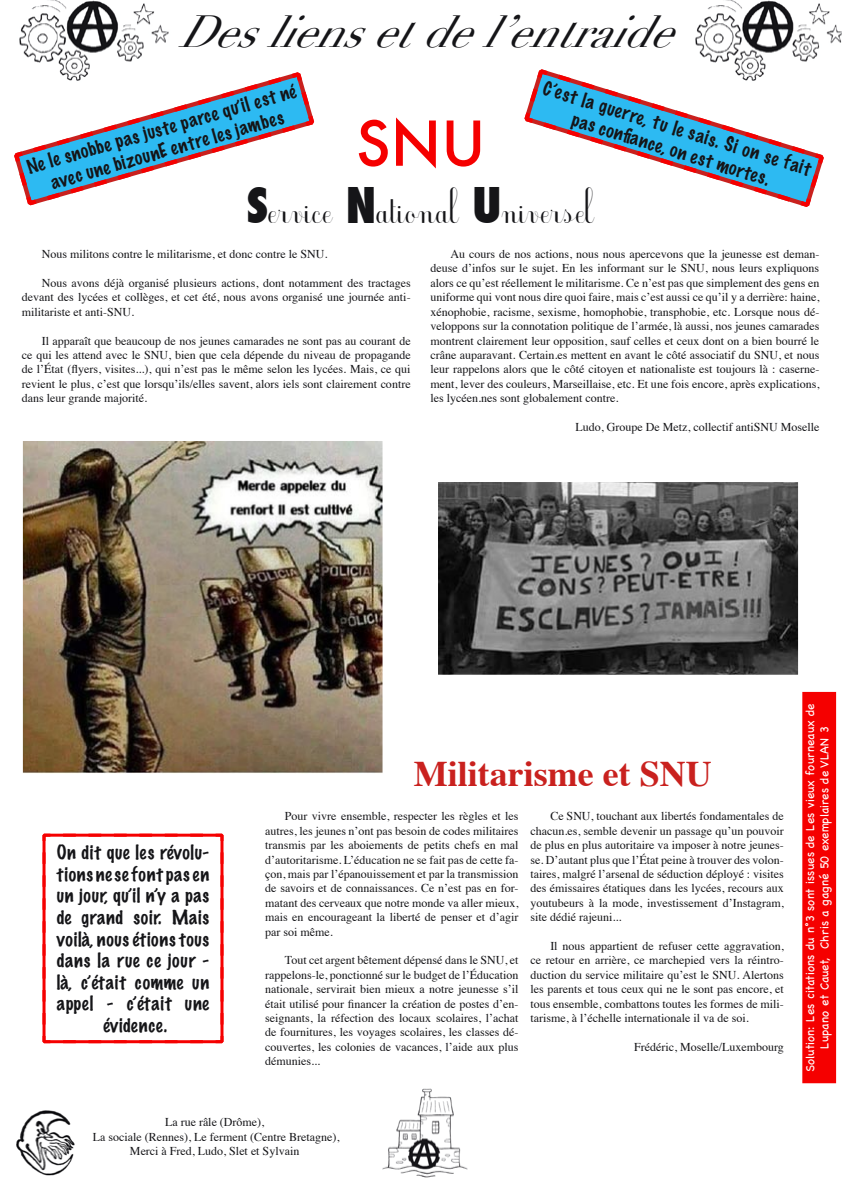
<style>
.page{position:relative;width:842px;height:1191px;background:#fff}
.page>*{position:absolute;margin:0;border:0;box-sizing:border-box;transform-origin:0 0}
.t1{font:500 60px "Futura";color:#f50000}
.t2{font:48px "Ecolier court";color:#151518}
.t3{font:italic 44px "Didot";color:#151518}
.t4{font:700 36px "Times";color:#c9211e}
.t5{font:100 18px/21.6px "Marker Felt";letter-spacing:.04em;color:#151518;text-align:center}
.t6{font:12px/14.4px "Times";color:#151518;text-align:justify}
.t7{font:12px/14.4px "Chalkboard";color:#fff;text-align:center}
.s1{font-family:"Futura";font-weight:800;font-stretch:condensed}
</style>
<div class="page">
<img style="left:382px;top:1088px;width:86px;height:90px">
<img style="left:695px;top:0;width:147px;height:66px">
<img style="left:19px;top:0;width:150px;height:69px">
<svg style="left:524px;top:66px;width:300px;height:141px"></svg>
<img style="left:16px;top:1110px;width:59px;height:66px">
<div style="left:802px;top:692px;width:34px;height:391px;background:#f50000"></div>
<svg style="left:14px;top:69px;width:301px;height:137px"></svg>
<svg style="left:42px;top:833px;width:182px;height:211px"></svg>
<img style="left:23px;top:441px;width:360px;height:333px">
<img style="left:438px;top:482px;width:360px;height:192px">
<p class="t3" style="left:177px;top:5px;width:526px">Desliensetdel’entraide</p>
<p class="t5" style="left:547px;top:76px;width:281px;rotate:17deg">C’est la guerre, tu le sais. Si on se fait pas confi ance, on est mortes.</p>
<p class="t5" style="left:24px;top:156px;width:280px;rotate:-16deg">Ne le snobbe pas juste parce qu’il est né avec une bizounE entre les jambes</p>
<p class="t1" style="left:356px;top:102px;width:131px">SNU</p>
<p class="t2" style="left:247px;top:181px;width:349px"><span class="s1">S</span>ervice <span class="s1">N</span>ational <span class="s1">U</span>niversel</p>
<p class="t6" style="left:42px;top:246px;width:287px">Nous militons contre le militarisme, et donc contre le SNU.</p>
<p class="t6" style="left:22px;top:275px;width:390px;text-indent:20px">Nous avons déjà organisé plusieurs actions, dont notamment des tractages devant des lycées et collèges, et cet été, nous avons organisé une journée anti&shy;militariste et anti-SNU.</p>
<p class="t6" style="left:22px;top:332px;width:390px;text-indent:20px">Il apparaît que beaucoup de nos jeunes camarades ne sont pas au courant de ce qui les attend avec le SNU, bien que cela dépende du niveau de propagande de l’État (flyers, visites...), qui n’est pas le même selon les lycées. Mais, ce qui revient le plus, c’est que lorsqu’ils/elles savent, alors iels sont clairement contre dans leur grande majorité.</p>
<p class="t6" style="left:430px;top:246px;width:390px;text-indent:20px">Au cours de nos actions, nous nous apercevons que la jeunesse est deman&shy;deuse d’infos sur le sujet. En les informant sur le SNU, nous leurs expliquons alors ce qu’est réellement le militarisme. Ce n’est pas que simplement des gens en uniforme qui vont nous dire quoi faire, mais c’est aussi ce qu’il y a derrière: haine, xénophobie, racisme, sexisme, homophobie, transphobie, etc. Lorsque nous dé&shy;veloppons sur la connotation politique de l’armée, là aussi, nos jeunes camarades montrent clairement leur opposition, sauf celles et ceux dont on a bien bourré le crâne auparavant. Certain.es mettent en avant le côté associatif du SNU, et nous leur rappelons alors que le côté citoyen et nationaliste est toujours là : caserne&shy;ment, lever des couleurs, Marseillaise, etc. Et une fois encore, après explications, les lycéen.nes sont globalement contre.</p>
<p class="t6" style="left:575px;top:419px;width:245px">Ludo, Groupe De Metz, collectif antiSNU Moselle</p>
<p class="t5" style="left:57px;top:840px;width:154px">On dit que les révolu&shy;tions ne se font pas en un jour, qu’il n’y a pas de grand soir. Mais voilà, nous étions tous dans la rue ce jour - là, c’était comme un appel - c’était une évidence.</p>
<p class="t4" style="left:414px;top:739px;width:299px">Militarisme et SNU</p>
<p class="t6" style="left:265px;top:808px;width:255px;text-indent:20px">Pour vivre ensemble, respecter les règles et les autres, les jeunes n’ont pas besoin de codes militaires transmis par les aboiements de petits chefs en mal d’autoritarisme. L’éducation ne se fait pas de cette fa&shy;çon, mais par l’épanouissement et par la transmission de savoirs et de connaissances. Ce n’est pas en for&shy;matant des cerveaux que notre monde va aller mieux, mais en encourageant la liberté de penser et d’agir par soi même.</p>
<p class="t6" style="left:265px;top:952px;width:255px;text-indent:20px">Tout cet argent bêtement dépensé dans le SNU, et rappelons-le, ponctionné sur le budget de l’Éducation nationale, servirait bien mieux a notre jeunesse s’il était utilisé pour financer la création de postes d’en&shy;seignants, la réfection des locaux scolaires, l’achat de fournitures, les voyages scolaires, les classes dé&shy;couvertes, les colonies de vacances, l’aide aux plus démunies...</p>
<p class="t6" style="left:530px;top:808px;width:255px;text-indent:20px">Ce SNU, touchant aux libertés fondamentales de chacun.es, semble devenir un passage qu’un pouvoir de plus en plus autoritaire va imposer à notre jeunes&shy;se. D’autant plus que l’État peine à trouver des volon&shy;taires, malgré l’arsenal de séduction déployé : visites des émissaires étatiques dans les lycées, recours aux youtubeurs à la mode, investissement d’Instagram, site dédié rajeuni...</p>
<p class="t6" style="left:530px;top:937px;width:255px;text-indent:20px">Il nous appartient de refuser cette aggravation, ce retour en arrière, ce marchepied vers la réintro&shy;duction du service militaire qu’est le SNU. Alertons les parents et tous ceux qui ne le sont pas encore, et tous ensemble, combattons toutes les formes de mili&shy;tarisme, à l’échelle internationale il va de soi.</p>
<p class="t6" style="left:634px;top:1038px;width:151px">Frédéric, Moselle/Luxembourg</p>
<p class="t6" style="left:93px;top:1114px;width:248px;text-align:center">La rue râle (Drôme),<br>La sociale (Rennes), Le ferment (Centre Bretagne),<br>Merci à Fred, Ludo, Slet et Sylvain</p>
<p class="t7" style="left:803px;top:1071px;width:370px;rotate:-90deg">Solution: Les citations du n°3 sont issues de Les vieux fourneaux de<br>Lupano et Cauet, Chris a gagné 50 exemplaires de VLAN 3</p>
</div>
